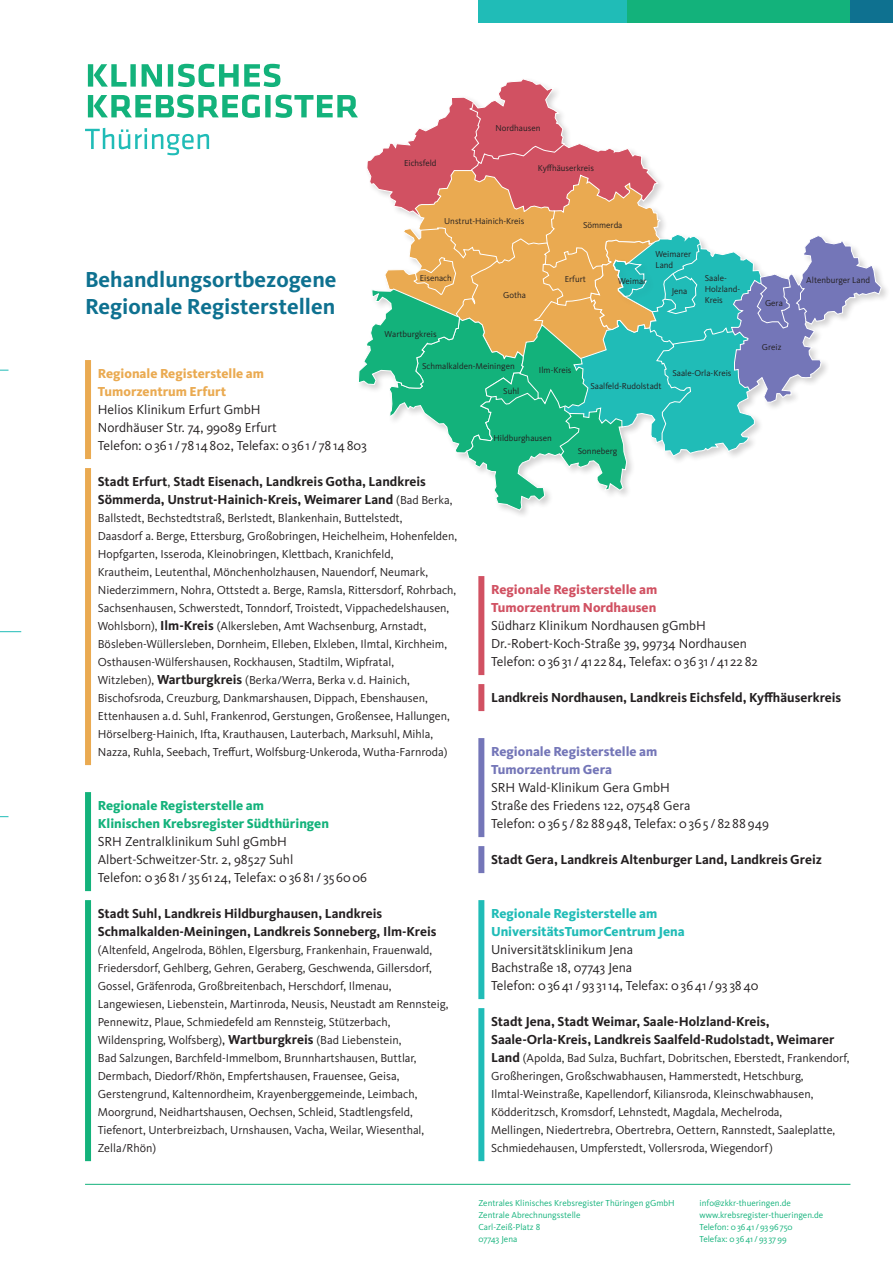
<style>
.page{position:relative;width:893px;height:1263px;background:#fff}
.page>*{position:absolute;margin:0;border:0;box-sizing:border-box;transform-origin:0 0}
.t1{font:700 22.5px/27px "Kievit OT";color:#0e7190}
.t2{font:13.5px/18px "Kievit OT";color:#231f20}
.t3{font:700 13.5px/18px "Kievit OT";color:#231f20}
.t4{font:800 13.5px/18px "Kievit OT";color:#13b27b}
.t5{font:800 13.5px/18px "Kievit OT";color:#20bcb7}
.t6{font:800 13.5px/18px "Kievit OT";color:#d15162}
.t7{font:800 13.5px/18px "Kievit OT";color:#eaaa51}
.t8{font:800 13.5px/18px "Kievit OT";color:#7476b8}
.t9{font:12px/18px "Kievit OT";color:#231f20}
.t10{font:9px/12px "Kievit OT";color:#13b27b}
.t11{font:8.85px/10.6px "Kievit OT";color:#231f20}
.s1{font-weight:400}
.s2{font-weight:400;font-size:12px}
.s3{font-weight:700;font-size:13.5px}
.s4{font-size:13.5px}
</style>
<div class="page">
<div style="left:611px;top:0;width:239px;height:22px;background:#13b27b"></div>
<div style="left:478px;top:0;width:149px;height:22px;background:#20bcb7"></div>
<div style="left:850px;top:0;width:43px;height:22px;background:#0e7190"></div>
<hr style="left:85px;top:1184px;width:765px;height:1px;background:#13b27b">
<svg style="left:0;top:631px;width:21px;height:1px"></svg>
<div style="left:478px;top:576px;width:6px;height:99px;background:#d15162"></div>
<div style="left:478px;top:684px;width:6px;height:27px;background:#d15162"></div>
<div style="left:85px;top:792px;width:6px;height:99px;background:#13b27b"></div>
<div style="left:85px;top:900px;width:6px;height:261px;background:#13b27b"></div>
<div style="left:478px;top:900px;width:6px;height:99px;background:#20bcb7"></div>
<div style="left:478px;top:1008px;width:6px;height:153px;background:#20bcb7"></div>
<div style="left:478px;top:738px;width:6px;height:99px;background:#7476b8"></div>
<div style="left:478px;top:846px;width:6px;height:27px;background:#7476b8"></div>
<div style="left:85px;top:468px;width:6px;height:297px;background:#eaaa51"></div>
<svg style="left:85px;top:64px;width:797px;height:451px"></svg>
<h1 class="t1" style="left:85px;top:266px;width:253px">Behandlungsortbezogene<br>Regionale Registerstellen</h1>
<p class="t11" style="left:404px;top:158px;width:34px">Eichsfeld</p>
<p class="t11" style="left:496px;top:123px;width:46px">Nordhausen</p>
<p class="t11" style="left:538px;top:163px;width:58px">Kyffhäuserkreis</p>
<p class="t11" style="left:444px;top:215px;width:82px">Unstrut-Hainich-Kreis</p>
<p class="t11" style="left:420px;top:272px;width:34px">Eisenach</p>
<p class="t11" style="left:385px;top:328px;width:54px">Wartburgkreis</p>
<p class="t11" style="left:503px;top:290px;width:24px">Gotha</p>
<p class="t11" style="left:583px;top:219px;width:41px">Sömmerda</p>
<p class="t11" style="left:565px;top:273px;width:23px">Erfurt</p>
<p class="t11" style="left:618px;top:276px;width:30px">Weimar</p>
<p class="t11" style="left:655px;top:249px;width:37px">Weimarer<br>Land</p>
<p class="t11" style="left:672px;top:286px;width:17px">Jena</p>
<p class="t11" style="left:705px;top:273px;width:24px">Saale-</p>
<p class="t11" style="left:806px;top:275px;width:65px">Altenburger Land</p>
<p class="t11" style="left:705px;top:284px;width:37px">Holzland-<br>Kreis</p>
<p class="t11" style="left:765px;top:297px;width:19px">Gera</p>
<p class="t11" style="left:762px;top:342px;width:21px">Greiz</p>
<p class="t11" style="left:422px;top:361px;width:94px">Schmalkalden-Meiningen</p>
<p class="t11" style="left:539px;top:364px;width:34px">Ilm-Kreis</p>
<p class="t7" style="left:98px;top:364px;width:168px">Regionale Registerstelle am<br>Tumorzentrum Erfurt</p>
<p class="t2" style="left:98px;top:400px;width:271px">Helios Klinikum Erfurt GmbH<br>Nordhäuser Str. 74, 99089 Erfurt<br>Telefon: 0361 / 7814802, Telefax: 0361 / 7814803</p>
<p class="t3" style="left:98px;top:472px;width:356px">Stadt Erfurt<span class="s1">,</span> Stadt Eisenach, Landkreis Gotha, Landkreis<br>Sömmerda, Unstrut-Hainich-Kreis, Weimarer Land <span class="s2">(Bad Berka,</span></p>
<p class="t9" style="left:98px;top:509px;width:361px">Ballstedt, Bechstedtstraß, Berlstedt, Blankenhain, Buttelstedt,<br>Daasdorf a. Berge, Ettersburg, Großobringen, Heichelheim, Hohenfelden, Hopfgarten, Isseroda, Kleinobringen, Klettbach, Kranichfeld,<br>Krautheim, Leutenthal, Mönchenholzhausen, Nauendorf, Neumark, Niederzimmern, Nohra, Ottstedt a. Berge, Ramsla, Rittersdorf, Rohrbach, Sachsenhausen, Schwerstedt, Tonndorf, Troistedt, Vippachedelshausen, Wohlsborn), <span class="s3">Ilm-Kreis</span> (Alkersleben, Amt Wachsenburg, Arnstadt, Bösleben-Wüllersleben, Dornheim, Elleben, Elxleben, Ilmtal, Kirchheim, Osthausen-Wülfershausen, Rockhausen, Stadtilm, Wipfratal,<br>Witzleben), <span class="s3">Wartburgkreis</span> (Berka/Werra, Berka v.d. Hainich, Bischofsroda, Creuzburg, Dankmarshausen, Dippach, Ebenshausen, Ettenhausen a.d. Suhl, Frankenrod, Gerstungen, Großensee, Hallungen, Hörselberg-Hainich, Ifta, Krauthausen, Lauterbach, Marksuhl, Mihla, Nazza, Ruhla, Seebach, Treffurt, Wolfsburg-Unkeroda, Wutha-Farnroda)</p>
<p class="t11" style="left:672px;top:367px;width:61px">Saale-Orla-Kreis</p>
<p class="t11" style="left:590px;top:381px;width:73px">Saalfeld-Rudolstadt</p>
<p class="t11" style="left:503px;top:386px;width:17px">Suhl</p>
<p class="t11" style="left:494px;top:432px;width:60px">Hildburghausen</p>
<p class="t11" style="left:578px;top:445px;width:41px">Sonneberg</p>
<p class="t6" style="left:491px;top:580px;width:168px">Regionale Registerstelle am<br>Tumorzentrum Nordhausen</p>
<p class="t2" style="left:491px;top:616px;width:268px">Südharz Klinikum Nordhausen gGmbH<br>Dr.-Robert-Koch-Straße 39, 99734 Nordhausen<br>Telefon: 03631 /41 2284, Telefax: 03631 /41 2282</p>
<p class="t3" style="left:491px;top:688px;width:352px">Landkreis Nordhausen, Landkreis Eichsfeld, Kyffhäuserkreis</p>
<p class="t8" style="left:491px;top:742px;width:168px">Regionale Registerstelle am<br>Tumorzentrum Gera</p>
<p class="t2" style="left:491px;top:778px;width:279px">SRH Wald-Klinikum Gera GmbH<br>Straße des Friedens 122, 07548 Gera<br>Telefon: 0365 /8288948, Telefax: 0365 /8288949</p>
<p class="t3" style="left:491px;top:850px;width:332px">Stadt Gera, Landkreis Altenburger Land, Landkreis Greiz</p>
<p class="t4" style="left:98px;top:796px;width:233px">Regionale Registerstelle am<br>Klinischen Krebsregister Südthüringen</p>
<p class="t2" style="left:98px;top:832px;width:271px">SRH Zentralklinikum Suhl gGmbH<br>Albert-Schweitzer-Str. 2, 98527 Suhl<br>Telefon: 03681 / 3561 24, Telefax: 03681 / 356006</p>
<p class="t3" style="left:98px;top:904px;width:340px">Stadt Suhl, Landkreis Hildburghausen, Landkreis<br>Schmalkalden-Meiningen, Landkreis Sonneberg, Ilm-Kreis</p>
<p class="t9" style="left:98px;top:941px;width:352px">(Altenfeld, Angelroda, Böhlen, Elgersburg, Frankenhain, Frauenwald, Friedersdorf, Gehlberg, Gehren, Geraberg, Geschwenda, Gillersdorf, Gossel, Gräfenroda, Großbreitenbach, Herschdorf, Ilmenau, Langewiesen, Liebenstein, Martinroda, Neusis, Neustadt am Rennsteig, Pennewitz, Plaue, Schmiedefeld am Rennsteig, Stützerbach, Wildenspring, Wolfsberg)<span class="s4">,</span> <span class="s3">Wartburgkreis</span> (Bad Liebenstein,<br>Bad Salzungen, Barchfeld-Immelbom, Brunnhartshausen, Buttlar, Dermbach, Diedorf/Rhön, Empfertshausen, Frauensee, Geisa, Gerstengrund, Kaltennordheim, Krayenberggemeinde, Leimbach, Moorgrund, Neidhartshausen, Oechsen, Schleid, Stadtlengsfeld, Tiefenort, Unterbreizbach, Urnshausen, Vacha, Weilar, Wiesenthal, Zella/Rhön)</p>
<p class="t5" style="left:491px;top:904px;width:195px">Regionale Registerstelle am<br>UniversitätsTumorCentrum Jena</p>
<p class="t2" style="left:491px;top:940px;width:269px">Universitätsklinikum Jena<br>Bachstraße 18, 07743 Jena<br>Telefon: 03641 /93 3114, Telefax: 03641 /93 3840</p>
<p class="t3" style="left:491px;top:1012px;width:345px">Stadt Jena, Stadt Weimar, Saale-Holzland-Kreis,<br>Saale-Orla-Kreis, Landkreis Saalfeld-Rudolstadt, Weimarer</p>
<p class="t9" style="left:491px;top:1049px;width:360px"><span class="s3">Land</span> (Apolda, Bad Sulza, Buchfart, Dobritschen, Eberstedt, Frankendorf, Großheringen, Großschwabhausen, Hammerstedt, Hetschburg, Ilmtal-Weinstraße, Kapellendorf, Kiliansroda, Kleinschwabhausen, Ködderitzsch, Kromsdorf, Lehnstedt, Magdala, Mechelroda,<br>Mellingen, Niedertrebra, Obertrebra, Oettern, Rannstedt, Saaleplatte, Schmiedehausen, Umpferstedt, Vollersroda, Wiegendorf)</p>
<p class="t10" style="left:478px;top:1197px;width:198px">Zentrales Klinisches Krebsregister Thüringen gGmbH<br>Zentrale Abrechnungsstelle<br>Carl-Zeiß-Platz 8<br>07743 Jena</p>
<p class="t10" style="left:699px;top:1197px;width:125px">info@zkkr-thueringen.de www.krebsregister-thueringen.de<br>Telefon: 03641 /9396750<br>Telefax: 03641 /93 3799</p>
</div>
